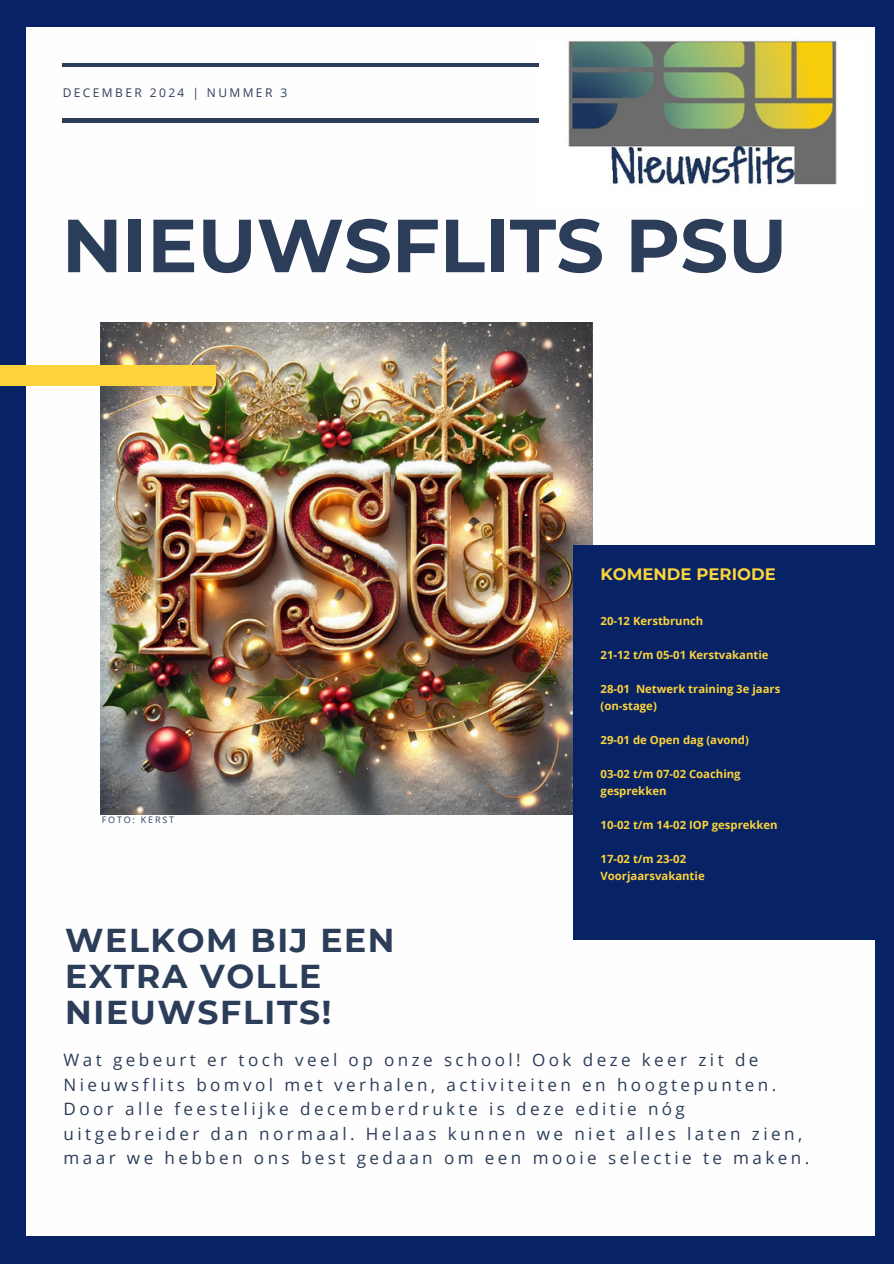
<style>
.page{position:relative;width:894px;height:1264px;background:#fff}
.page>*{position:absolute;margin:0;border:0;box-sizing:border-box;transform-origin:0 0}
.t1{font:700 75px "Montserrat";color:#2c3d59}
.t2{font:700 33px/36px "Montserrat";letter-spacing:.05em;color:#2c3d59}
.t3{font:17.1px/24.6px "Open Sans";letter-spacing:.2em;color:#2c3d59}
.t4{font:700 16.5px "Montserrat";color:#fdd33b}
.t5{font:12px "Open Sans";letter-spacing:.2em;color:#2c3d59}
.t6{font:700 11.25px/17px "Open Sans";color:#fdd33b}
.t7{font:9px "Open Sans";letter-spacing:.2em;color:#2c3d59}
</style>
<div class="page">
<div style="left:0;top:0;width:893px;height:1263px;background:#072365"></div>
<div style="left:27px;top:27px;width:847px;height:1209px;background:#fefefe"></div>
<img style="left:101px;top:323px;width:491px;height:491px">
<hr style="left:63px;top:119px;width:768px;height:3px;background:#2c3d59">
<hr style="left:63px;top:64px;width:768px;height:3px;background:#2c3d59">
<div style="left:572px;top:545px;width:321px;height:394px;background:#072365"></div>
<div style="left:0;top:365px;width:216px;height:20px;background:#fdd33b"></div>
<img style="left:539px;top:39px;width:298px;height:146px">
<p class="t5" style="left:63px;top:84px;width:226px">DECEMBER 2024 | NUMMER 3</p>
<h4 class="t1" style="left:62px;top:199px;width:726px">NIEUWSFLITS PSU</h4>
<p class="t7" style="left:102px;top:813px;width:74px">FOTO: KERST</p>
<p class="t2" style="left:65px;top:922px;width:331px">WELKOM BIJ EEN<br>EXTRA VOLLE<br>NIEUWSFLITS!</p>
<p class="t4" style="left:600px;top:564px;width:177px">KOMENDE PERIODE</p>
<p class="t6" style="left:600px;top:612px;width:104px">20-12 Kerstbrunch</p>
<h5 class="t6" style="left:600px;top:646px;width:169px">21-12 t/m 05-01 Kerstvakantie</h5>
<p class="t6" style="left:600px;top:680px;width:181px">28-01 Netwerk training 3e jaars (on-stage)</p>
<h1 class="t6" style="left:600px;top:731px;width:150px">29-01 de Open dag (avond)</h1>
<p class="t6" style="left:600px;top:765px;width:141px">03-02 t/m 07-02 Coaching gesprekken</p>
<p class="t6" style="left:600px;top:816px;width:178px">10-02 t/m 14-02 IOP gesprekken</p>
<h2 class="t6" style="left:600px;top:850px;width:106px">17-02 t/m 23-02<br>Voorjaarsvakantie</h2>
<h3 class="t3" style="left:64px;top:1047px;width:747px">Wat gebeurt er toch veel op onze school! Ook deze keer zit de Nieuwsflits bomvol met verhalen, activiteiten en hoogtepunten.<br>Door alle feestelijke decemberdrukte is deze editie nóg uitgebreider dan normaal. Helaas kunnen we niet alles laten zien, maar we hebben ons best gedaan om een mooie selectie te maken.</h3>
</div>
